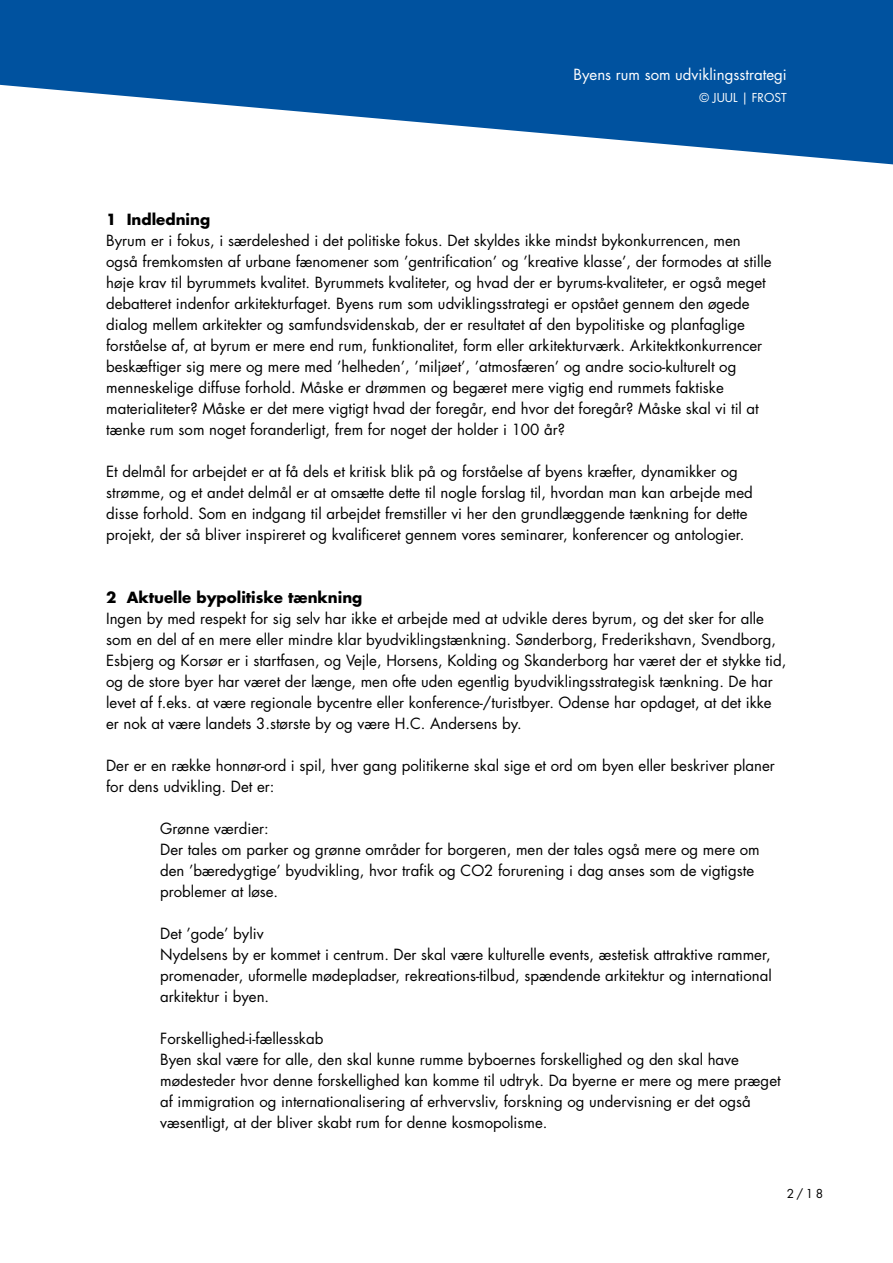
<style>
.page{position:relative;width:893px;height:1263px;background:#fff}
.page>*{position:absolute;margin:0;border:0;box-sizing:border-box;transform-origin:0 0}
.t1{font:15px/21px "Futura";color:#000}
.t2{font:700 15px "Futura";color:#000}
.t3{font:15px "Futura";color:#fff}
.t4{font:12px "Futura";color:#fff}
.t5{font:12px "Futura";color:#000}
</style>
<div class="page">
<svg style="left:0;top:0;width:892px;height:165px;fill:#00529f"></svg>
<p class="t3" style="left:573px;top:68px;width:215px">Byens rum som udviklingsstrategi</p>
<p class="t4" style="left:699px;top:92px;width:89px">© JUUL | FROST</p>
<p class="t2" style="left:106px;top:212px;width:106px">1 Indledning</p>
<p class="t1" style="left:106px;top:231px;width:667px">Byrum er i fokus, i særdeleshed i det politiske fokus. Det skyldes ikke mindst bykonkurrencen, men også fremkomsten af urbane fænomener som ’gentrification’ og ’kreative klasse’, der formodes at stille høje krav til byrummets kvalitet. Byrummets kvaliteter, og hvad der er byrums-kvaliteter, er også meget debatteret indenfor arkitekturfaget. Byens rum som udviklingsstrategi er opstået gennem den øgede dialog mellem arkitekter og samfundsvidenskab, der er resultatet af den bypolitiske og planfaglige forståelse af, at byrum er mere end rum, funktionalitet, form eller arkitekturværk. Arkitektkonkurrencer beskæftiger sig mere og mere med ’helheden’, ’miljøet’, ’atmosfæren’ og andre socio-kulturelt og menneskelige diffuse forhold. Måske er drømmen og begæret mere vigtig end rummets faktiske materialiteter? Måske er det mere vigtigt hvad der foregår, end hvor det foregår? Måske skal vi til at tænke rum som noget foranderligt, frem for noget der holder i 100 år?</p>
<p class="t1" style="left:106px;top:462px;width:648px">Et delmål for arbejdet er at få dels et kritisk blik på og forståelse af byens kræfter, dynamikker og strømme, og et andet delmål er at omsætte dette til nogle forslag til, hvordan man kan arbejde med disse forhold. Som en indgang til arbejdet fremstiller vi her den grundlæggende tænkning for dette projekt, der så bliver inspireret og kvalificeret gennem vores seminarer, konferencer og antologier.</p>
<p class="t2" style="left:106px;top:590px;width:258px">2 Aktuelle bypolitiske tænkning</p>
<p class="t1" style="left:106px;top:609px;width:681px">Ingen by med respekt for sig selv har ikke et arbejde med at udvikle deres byrum, og det sker for alle som en del af en mere eller mindre klar byudviklingstænkning. Sønderborg, Frederikshavn, Svendborg, Esbjerg og Korsør er i startfasen, og Vejle, Horsens, Kolding og Skanderborg har været der et stykke tid, og de store byer har været der længe, men ofte uden egentlig byudviklingsstrategisk tænkning. De har levet af f.eks. at være regionale bycentre eller konference-/turistbyer. Odense har opdaget, at det ikke er nok at være landets 3.største by og være H.C. Andersens by.</p>
<p class="t1" style="left:106px;top:756px;width:670px">Der er en række honnør-ord i spil, hver gang politikerne skal sige et ord om byen eller beskriver planer for dens udvikling. Det er:</p>
<p class="t1" style="left:160px;top:819px;width:601px">Grønne værdier:<br>Der tales om parker og grønne områder for borgeren, men der tales også mere og mere om den ’bæredygtige’ byudvikling, hvor trafik og CO2 forurening i dag anses som de vigtigste problemer at løse.</p>
<p class="t1" style="left:160px;top:924px;width:613px">Det ’gode’ byliv<br>Nydelsens by er kommet i centrum. Der skal være kulturelle events, æstetisk attraktive rammer, promenader, uformelle mødepladser, rekreations-tilbud, spændende arkitektur og international arkitektur i byen.</p>
<p class="t1" style="left:160px;top:1029px;width:622px">Forskellighed-i-fællesskab<br>Byen skal være for alle, den skal kunne rumme byboernes forskellighed og den skal have mødesteder hvor denne forskellighed kan komme til udtryk. Da byerne er mere og mere præget af immigration og internationalisering af erhvervsliv, forskning og undervisning er det også væsentligt, at der bliver skabt rum for denne kosmopolisme.</p>
<p class="t5" style="left:786px;top:1188px;width:38px">2/18</p>
</div>
